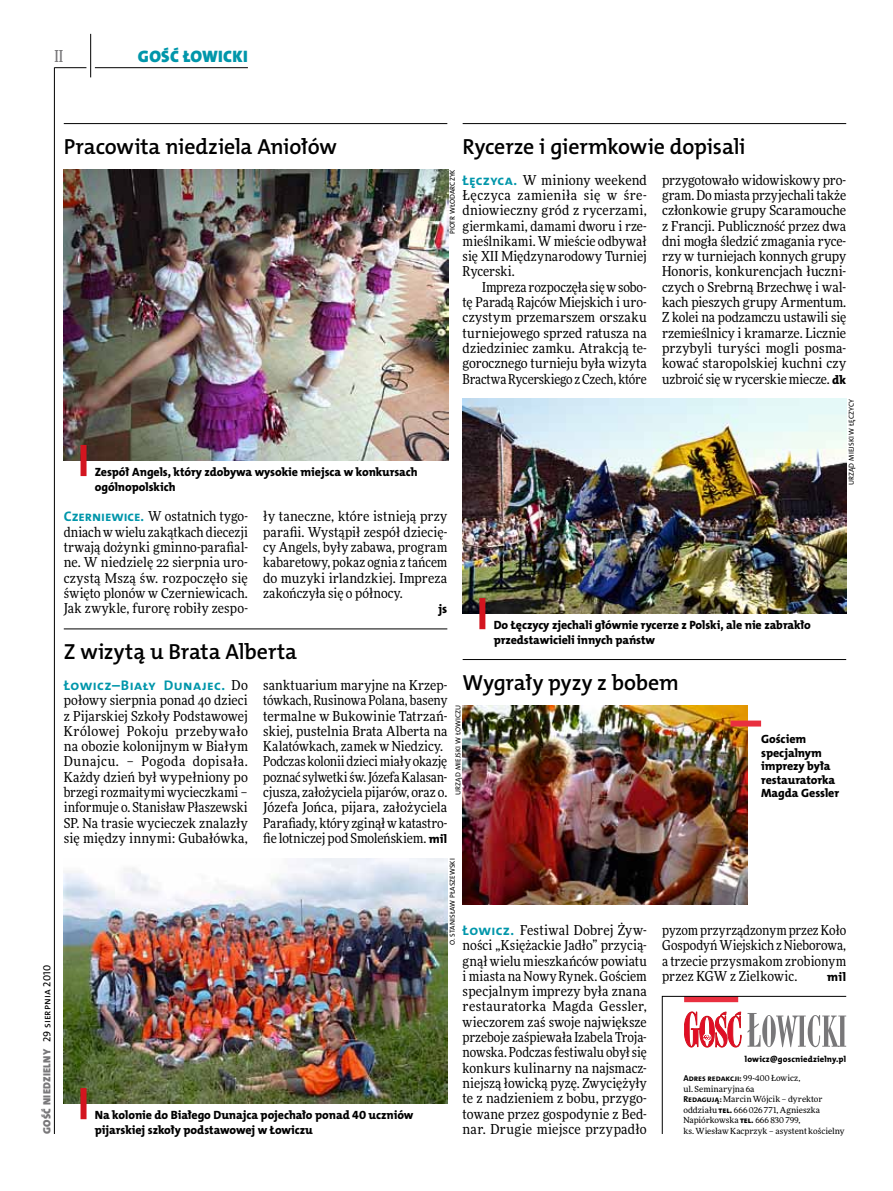
<style>
.page{position:relative;width:893px;height:1191px;background:#fff}
.page>*{position:absolute;margin:0;border:0;box-sizing:border-box;transform-origin:0 0}
.t1{font:21.9px "The Mix HP6 Se Bld";letter-spacing:-.01em;color:#000}
.t2{font:16.65px "The Mix HP9 Blk";letter-spacing:.02em;color:#0096aa}
.t3{font:500 16.5px "Freeday Narrow";color:#787779;scale:.9 1}
.t4{font:13.95px "The Mix HP7 Bld";letter-spacing:.03em;color:#0096aa}
.t5{font:13.65px/15.3px "Freeday Narrow News";color:#000;text-align:justify}
.t6{font:12.3px "The Mix HP8 Ex Bld";color:#000}
.t7{font:12px/13.5px "The Mix HP8 Ex Bld";letter-spacing:-.005em;color:#000}
.t8{font:10.5px "The Mix HP9 Blk";letter-spacing:.035em;color:#787779}
.t9{font:8.55px "The Mix HP7 Bld";letter-spacing:-.005em;color:#000}
.t10{font:8.55px "The Mix HP8 Ex Bld";letter-spacing:.015em;color:#000}
.t11{font:8.4px/10.5px "Freeday News";letter-spacing:.005em;color:#000}
.t12{font:7.2px "The Mix HP5 Plain";letter-spacing:.01em;color:#000}
.s1{font-family:"The Mix HP7 Bld";font-size:13.95px;color:#0096aa}
.s2{font-family:"The Mix HP8 Ex Bld";font-size:12.3px}
.s3{font-family:"The Mix HP5 Plain";color:#000}
.s4{font-family:"Freeday Narrow News";font-size:13.65px;color:#000}
.s5{font-family:"Freeday News";font-size:8.4px}
.s6{font-family:"The Mix HP7 Bld";font-size:8.55px}
.s7{font-family:"The Mix HP8 Ex Bld";font-size:8.55px}
</style>
<div class="page">
<hr style="left:54px;top:67px;width:1px;height:1067px;background:#000">
<hr style="left:90px;top:34px;width:1px;height:43px;background:#000">
<hr style="left:54px;top:67px;width:32px;height:1px;background:#000">
<hr style="left:95px;top:67px;width:153px;height:1px;background:#000">
<svg style="left:662px;top:996px;width:185px;height:138px"></svg>
<hr style="left:64px;top:123px;width:383px;height:1px;background:#000">
<hr style="left:64px;top:628px;width:383px;height:1px;background:#000">
<hr style="left:463px;top:123px;width:383px;height:1px;background:#000">
<hr style="left:463px;top:659px;width:383px;height:1px;background:#000">
<img style="left:64px;top:858px;width:383px;height:245px">
<img style="left:463px;top:399px;width:383px;height:214px">
<img style="left:463px;top:705px;width:284px;height:199px">
<img style="left:64px;top:169px;width:384px;height:291px">
<div style="left:81px;top:445px;width:6px;height:31px;background:#d3151f"></div>
<div style="left:479px;top:598px;width:6px;height:31px;background:#d3151f"></div>
<div style="left:730px;top:720px;width:31px;height:6px;background:#e92f3f"></div>
<div style="left:81px;top:1088px;width:6px;height:31px;background:#d3151f"></div>
<p class="t3" style="left:54px;top:46px;width:11px">II</p>
<p class="t2" style="left:138px;top:46px;width:111px">GOŚĆ ŁOWICKI</p>
<h1 class="t1" style="left:64px;top:132px;width:275px">Pracowita niedziela Aniołów</h1>
<p class="t7" style="left:95px;top:464px;width:324px;line-height:15.3px">Zespół Angels, który zdobywa wysokie miejsca w konkursach ogólnopolskich</p>
<h1 class="t1" style="left:463px;top:132px;width:284px">Rycerze i giermkowie dopisali</h1>
<p class="t5" style="left:463px;top:172px;width:186px"><span class="s1">Łęczyca.</span> W miniony weekend Łęczyca zamieniła się w śre&shy;dniowieczny gród z rycerzami, giermkami, damami dworu i rze&shy;mieślnikami. W mieście odbywał się XII Międzynarodowy Turniej Rycerski.</p>
<p class="t5" style="left:463px;top:279px;width:186px;text-indent:20px">Impreza rozpoczęła się w sobo&shy;tę Paradą Rajców Miejskich i uro&shy;czystym przemarszem orszaku turniejowego sprzed ratusza na dziedziniec zamku. Atrakcją te&shy;gorocznego turnieju była wizyta Bractwa Rycerskiego z Czech, które</p>
<p class="t12" style="left:448px;top:234px;width:66px;rotate:-90deg">Piotr Włodarczyk</p>
<p class="t5" style="left:662px;top:172px;width:186px">przygotowało widowiskowy pro&shy;gram. Do miasta przyjechali także członkowie grupy Scaramouche z Francji. Publiczność przez dwa dni mogła śledzić zmagania ryce&shy;rzy w turniejach konnych grupy Honoris, konkurencjach łuczni&shy;czych o Srebrną Brzechwę i wal&shy;kach pieszych grupy Armentum.<br>Z kolei na podzamczu ustawili się rzemieślnicy i kramarze. Licznie przybyli turyści mogli posma&shy;kować staropolskiej kuchni czy uzbroić się w rycerskie miecze. <span class="s2">dk</span></p>
<p class="t12" style="left:847px;top:485px;width:88px;rotate:-90deg">Urząd Miejski w Łęczycy</p>
<p class="t8" style="left:40px;top:1134px;width:170px;rotate:-90deg">GOŚĆ NIEDZIELNY <span class="s3">29 sierpnia 2010</span></p>
<p class="t5" style="left:64px;top:509px;width:186px"><span class="s1">Czerniewice.</span> W ostatnich tygo&shy;dniach w wielu zakątkach diecezji trwają dożynki gminno-parafial&shy;ne. W niedzielę 22 sierpnia uro&shy;czystą Mszą św. rozpoczęło się święto plonów w Czerniewicach.<br>Jak zwykle, furorę robiły zespo-</p>
<p class="t5" style="left:263px;top:509px;width:186px">ły taneczne, które istnieją przy parafii. Wystąpił zespół dziecię&shy;cy Angels, były zabawa, program kabaretowy, pokaz ognia z tańcem do muzyki irlandzkiej. Impreza zakończyła się o północy.</p>
<p class="t6" style="left:438px;top:601px;width:10px">js</p>
<h1 class="t1" style="left:64px;top:638px;width:235px">Z wizytą u Brata Alberta</h1>
<p class="t4" style="left:64px;top:676px;width:186px">Łowicz–Biały Dunajec. <span class="s4">Do</span></p>
<p class="t5" style="left:64px;top:692px;width:186px">połowy sierpnia ponad 40 dzieci z Pijarskiej Szkoły Podstawowej Królowej Pokoju przebywało na obozie kolonijnym w Białym Dunajcu. – Pogoda dopisała.<br>Każdy dzień był wypełniony po brzegi rozmaitymi wycieczkami – informuje o. Stanisław Płaszewski SP. Na trasie wycieczek znalazły się między innymi: Gubałówka,</p>
<p class="t5" style="left:263px;top:677px;width:186px;text-align:left">sanktuarium maryjne na Krzep&shy;tówkach, Rusinowa Polana, baseny termalne w Bukowinie Tatrzań&shy;skiej, pustelnia Brata Alberta na Kalatówkach, zamek w Niedzicy.<br>Podczas kolonii dzieci miały okazję poznać sylwetki św. Józefa Kalasan&shy;cjusza, założyciela pijarów, oraz o.<br>Józefa Jońca, pijara, założyciela Parafiady, który zginął w katastro&shy;fie lotniczej pod Smoleńskiem. <span class="s2">mil</span></p>
<p class="t7" style="left:494px;top:617px;width:319px;line-height:15.3px">Do Łęczycy zjechali głównie rycerze z Polski, ale nie zabrakło przedstawicieli innych państw</p>
<h1 class="t1" style="left:463px;top:668px;width:218px">Wygrały pyzy z bobem</h1>
<p class="t12" style="left:453px;top:795px;width:90px;rotate:-90deg">Urząd Miejski w Łowiczu</p>
<p class="t7" style="left:761px;top:732px;width:80px">Gościem specjalnym imprezy była restauratorka<br>Magda Gessler</p>
<p class="t7" style="left:95px;top:1107px;width:320px;line-height:15.3px">Na kolonie do Białego Dunajca pojechało ponad 40 uczniów pijarskiej szkoły podstawowej w Łowiczu</p>
<p class="t12" style="left:448px;top:945px;width:88px;rotate:-90deg">o. Stanisław Płaszewski</p>
<p class="t5" style="left:463px;top:922px;width:186px"><span class="s1">Łowicz.</span> Festiwal Dobrej Żyw&shy;ności „Księżackie Jadło” przycią&shy;gnął wielu mieszkańców powiatu i miasta na Nowy Rynek. Gościem specjalnym imprezy była znana restauratorka Magda Gessler, wieczorem zaś swoje największe przeboje zaśpiewała Izabela Troja&shy;nowska. Podczas festiwalu obył się konkurs kulinarny na najsmacz&shy;niejszą łowicką pyzę. Zwyciężyły te z nadzieniem z bobu, przygo&shy;towane przez gospodynie z Bed&shy;nar. Drugie miejsce przypadło</p>
<p class="t5" style="left:662px;top:922px;width:186px">pyzom przyrządzonym przez Koło Gospodyń Wiejskich z Nieborowa, a trzecie przysmakom zrobionym przez KGW z Zielkowic.</p>
<p class="t6" style="left:827px;top:968px;width:20px">mil</p>
<p class="t10" style="left:745px;top:1053px;width:103px">lowicz@goscniedzielny.pl</p>
<p class="t9" style="left:683px;top:1073px;width:119px">Adres redakcji: <span class="s5">99-400 Łowicz,</span></p>
<p class="t11" style="left:683px;top:1083px;width:163px">ul. Seminaryjna 6a<br><span class="s6">Redagują:</span> Marcin Wójcik – dyrektor oddziału <span class="s7">tel.</span> 666 026 771, Agnieszka<br>Napiórkowska <span class="s7">tel.</span> 666 830 799,<br>ks. Wiesław Kacprzyk – asystent kościelny</p>
</div>
